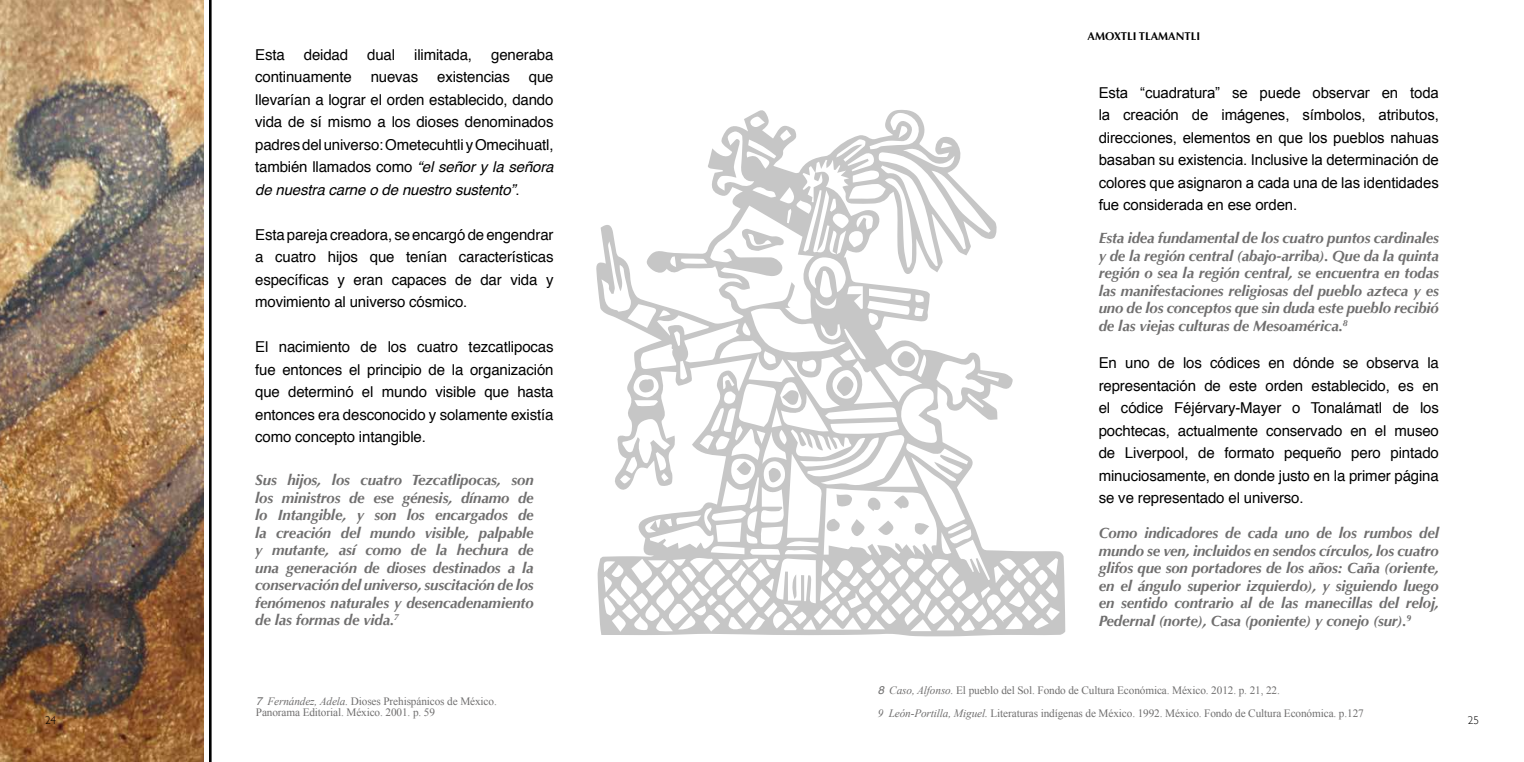
<style>
.page{position:relative;width:1524px;height:762px;background:#fff}
.page>*{position:absolute;margin:0;border:0;box-sizing:border-box;transform-origin:0 0}
.t1{font:15px/22.5px "Helvetica";letter-spacing:-.01em;color:#000;text-align:justify}
.t2{font:italic 700 15px/17.5px "Optima";letter-spacing:-.01em;color:#706f6f;text-align:justify}
.t3{font:15px/22.5px "Arial";letter-spacing:-.01em;color:#000;text-align:justify}
.t4{font:11.25px/11.2px "Times New Roman";letter-spacing:-.01em;color:#706f6f}
.t5{font:700 11.25px "Optima";color:#000}
.t6{font:300 11.25px "Gill Sans";color:#000}
.s1{font-style:italic}
.s2{font-family:"Helvetica";font-style:italic}
</style>
<div class="page">
<img style="left:0;top:0;width:203px;height:762px">
<svg style="left:209px;top:0;width:3px;height:762px;background:#212121"></svg>
<svg style="left:596px;top:110px;width:469px;height:526px"></svg>
<svg style="left:741px;top:228px;width:43px;height:23px"></svg>
<svg style="left:836px;top:492px;width:16px;height:15px"></svg>
<svg style="left:850px;top:519px;width:15px;height:18px"></svg>
<svg style="left:894px;top:495px;width:15px;height:14px"></svg>
<svg style="left:878px;top:520px;width:17px;height:16px"></svg>
<svg style="left:867px;top:497px;width:14px;height:14px"></svg>
<svg style="left:914px;top:522px;width:15px;height:17px"></svg>
<div style="left:826px;top:519px;width:14px;height:12px;background:#c6c6c6;border-radius:6px"></div>
<svg style="left:791px;top:574px;width:6px;height:25px"></svg>
<svg style="left:736px;top:461px;width:15px;height:15px"></svg>
<svg style="left:836px;top:375px;width:18px;height:21px"></svg>
<svg style="left:769px;top:468px;width:12px;height:15px"></svg>
<svg style="left:897px;top:351px;width:18px;height:17px"></svg>
<svg style="left:639px;top:378px;width:15px;height:15px"></svg>
<svg style="left:782px;top:390px;width:17px;height:16px"></svg>
<p class="t1" style="left:255px;top:44px;width:31px">Esta</p>
<p class="t1" style="left:304px;top:44px;width:46px">deidad</p>
<p class="t1" style="left:367px;top:44px;width:29px">dual</p>
<p class="t1" style="left:414px;top:44px;width:59px">ilimitada,</p>
<p class="t1" style="left:491px;top:44px;width:64px">generaba</p>
<p class="t1" style="left:255px;top:66px;width:98px">continuamente</p>
<p class="t1" style="left:371px;top:66px;width:49px">nuevas</p>
<p class="t1" style="left:437px;top:66px;width:74px">existencias</p>
<p class="t1" style="left:255px;top:66px;width:300px;text-indent:274px">que llevarían a lograr el orden establecido, dando vida de sí mismo a los dioses denominados padres del universo: Ometecuhtli y Omecihuatl, también llamados como <span class="s1">“el señor y la señora de nuestra carne o de nuestro sustento”</span>.</p>
<p class="t1" style="left:255px;top:224px;width:300px">Esta pareja creadora, se encargó de engendrar a cuatro hijos que tenían características específicas y eran capaces de dar vida y movimiento al universo cósmico.</p>
<p class="t1" style="left:255px;top:336px;width:300px">El nacimiento de los cuatro tezcatlipocas fue entonces el principio de la organización que determinó el mundo visible que hasta entonces era desconocido y solamente existía como concepto intangible.</p>
<p class="t2" style="left:255px;top:471px;width:280px">Sus hijos, los cuatro Tezcatlipocas, son los ministros de ese génesis, dínamo de lo Intangible, y son los encargados de la creación del mundo visible, palpable y mutante, así como de la hechura de una generación de dioses destinados a la conservación del universo, suscitación de los fenómenos naturales y desencadenamiento de las formas de vida.<sup>7</sup></p>
<p class="t5" style="left:1087px;top:29px;width:114px">AMOXTLI TLAMANTLI</p>
<p class="t3" style="left:1098px;top:81px;width:342px">Esta “cuadratura” se puede observar en toda la creación de imágenes, símbolos, atributos, direcciones, elementos en que los pueblos nahuas basaban su existencia. Inclusive la determinación de colores que asignaron a cada una de las identidades fue considerada en ese orden.</p>
<p class="t2" style="left:1098px;top:230px;width:342px">Esta idea fundamental de los cuatro puntos cardinales y de la región central (abajo-arriba). Que da la quinta región o sea la región central, se encuentra en todas las manifestaciones religiosas del pueblo azteca y es uno de los conceptos que sin duda este pueblo recibió de las viejas culturas de Mesoamérica.<sup>8</sup></p>
<p class="t1" style="left:1098px;top:352px;width:342px">En uno de los códices en dónde se observa la representación de este orden establecido, es en el códice Féjérvary-Mayer o Tonalámatl de los pochtecas, actualmente conservado en el museo de Liverpool, de formato pequeño pero pintado minuciosamente, en donde justo en la primer página se ve representado el universo.</p>
<p class="t2" style="left:1098px;top:524px;width:342px">Como indicadores de cada uno de los rumbos del mundo se ven, incluidos en sendos círculos, los cuatro glifos que son portadores de los años: Caña (oriente, en el ángulo superior izquierdo), y siguiendo luego en sentido contrario al de las manecillas del reloj, Pedernal (norte), Casa (poniente) y conejo (sur).<sup>9</sup></p>
<p class="t4" style="left:256px;top:695px;width:242px"><span class="s2">7</span> <span class="s1">Fernández, Adela.</span> Dioses Prehispánicos de México.<br>Panorama Editorial. México. 2001. p. 59</p>
<p class="t4" style="left:878px;top:679px;width:487px;line-height:22.5px"><span class="s2">8</span> <span class="s1">Caso, Alfonso.</span> El pueblo del Sol. Fondo de Cultura Económica. México. 2012. p. 21, 22.<br><span class="s1">9 León-Portilla, Miguel.</span> Literaturas indígenas de México. 1992. México. Fondo de Cultura Económica. p.127</p>
<p class="t6" style="left:45px;top:711px;width:13px">24</p>
<p class="t6" style="left:1467px;top:711px;width:13px">25</p>
</div>
